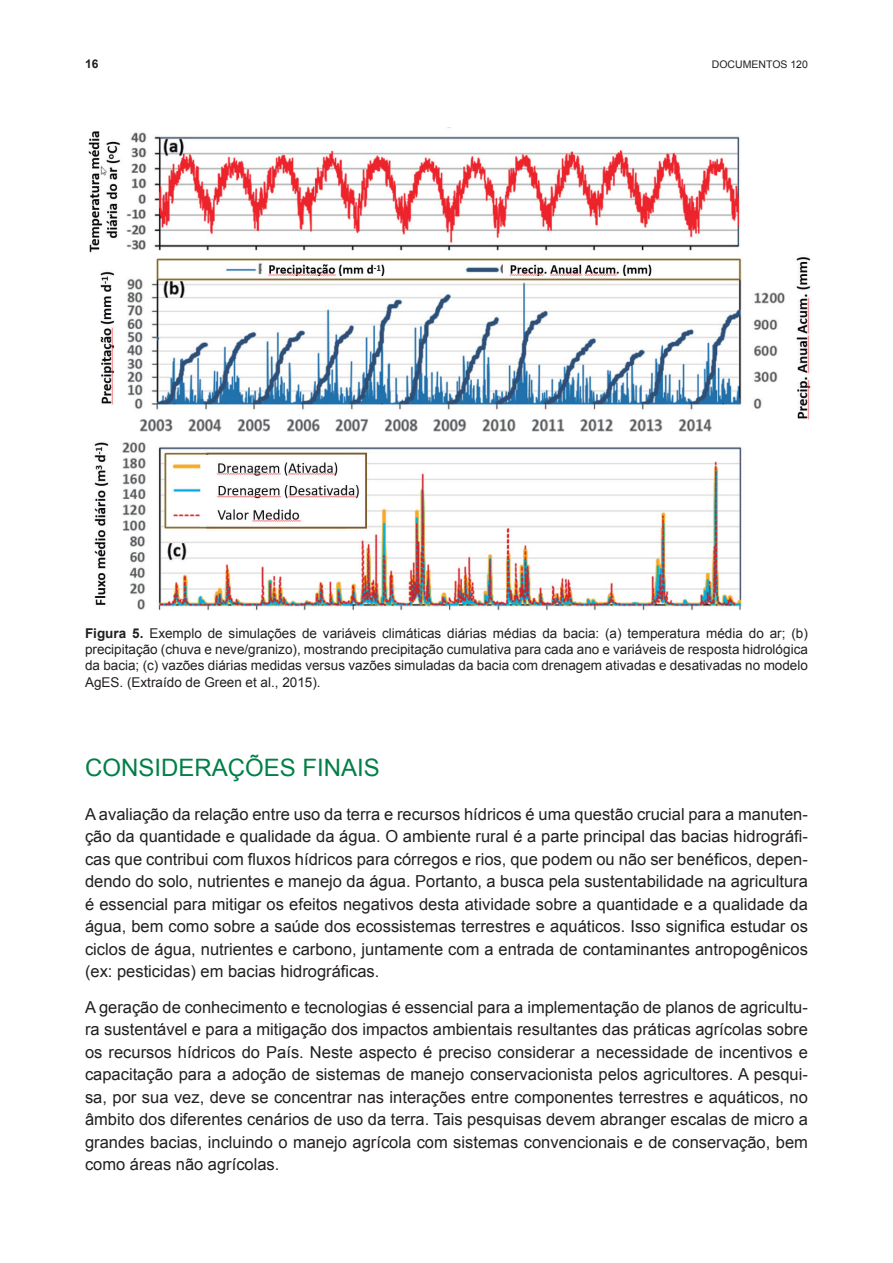
<style>
.page{position:relative;width:893px;height:1263px;background:#fff}
.page>*{position:absolute;margin:0;border:0;box-sizing:border-box;transform-origin:0 0}
.t1{font:24px "Arial";color:#007f46}
.t2{font:16.5px/22.5px "Arial";color:#231f20;text-align:justify}
.t3{font:13.5px/16.2px "Arial";color:#231f20;text-align:justify}
.t4{font:700 12px "Arial";color:#231f20}
.t5{font:10.5px "Arial";color:#231f20}
.s1{font-weight:700}
</style>
<div class="page">
<img style="left:88px;top:131px;width:723px;height:480px">
<img style="left:123px;top:412px;width:622px;height:29px">
<p class="t4" style="left:85px;top:56px;width:15px">16</p>
<p class="t5" style="left:712px;top:58px;width:98px">DOCUMENTOS 120</p>
<p class="t3" style="left:85px;top:625px;width:724px"><span class="s1">Figura 5.</span> Exemplo de simulações de variáveis climáticas diárias médias da bacia: (a) temperatura média do ar; (b) precipitação (chuva e neve/granizo), mostrando precipitação cumulativa para cada ano e variáveis de resposta hidrológica da bacia; (c) vazões diárias medidas versus vazões simuladas da bacia com drenagem ativadas e desativadas no modelo AgES. (Extraído de Green et al., 2015).</p>
<h1 class="t1" style="left:85px;top:752px;width:296px">CONSIDERAÇÕES FINAIS</h1>
<p class="t2" style="left:85px;top:803px;width:724px">A avaliação da relação entre uso da terra e recursos hídricos é uma questão crucial para a manuten&shy;ção da quantidade e qualidade da água. O ambiente rural é a parte principal das bacias hidrográfi&shy;cas que contribui com fluxos hídricos para córregos e rios, que podem ou não ser benéficos, depen&shy;dendo do solo, nutrientes e manejo da água. Portanto, a busca pela sustentabilidade na agricultura é essencial para mitigar os efeitos negativos desta atividade sobre a quantidade e a qualidade da água, bem como sobre a saúde dos ecossistemas terrestres e aquáticos. Isso significa estudar os ciclos de água, nutrientes e carbono, juntamente com a entrada de contaminantes antropogênicos (ex: pesticidas) em bacias hidrográficas.</p>
<p class="t2" style="left:85px;top:996px;width:724px">A geração de conhecimento e tecnologias é essencial para a implementação de planos de agricultu&shy;ra sustentável e para a mitigação dos impactos ambientais resultantes das práticas agrícolas sobre os recursos hídricos do País. Neste aspecto é preciso considerar a necessidade de incentivos e capacitação para a adoção de sistemas de manejo conservacionista pelos agricultores. A pesqui&shy;sa, por sua vez, deve se concentrar nas interações entre componentes terrestres e aquáticos, no âmbito dos diferentes cenários de uso da terra. Tais pesquisas devem abranger escalas de micro a grandes bacias, incluindo o manejo agrícola com sistemas convencionais e de conservação, bem como áreas não agrícolas.</p>
</div>
